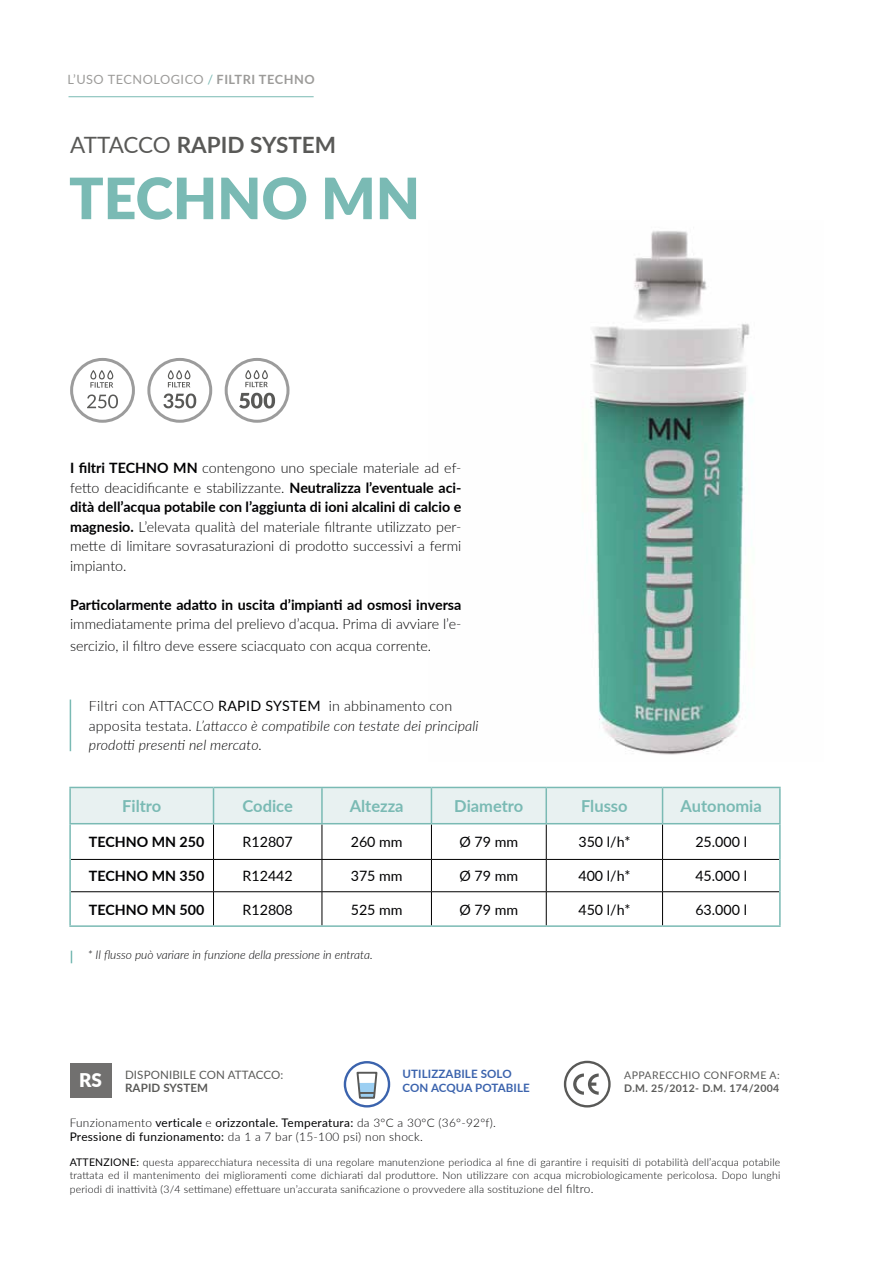
<style>
.page{position:relative;width:893px;height:1263px;background:#fff}
.page>*{position:absolute;margin:0;border:0;box-sizing:border-box;transform-origin:0 0}
.t1{font:900 57px "Lato";color:#7abab4}
.t2{font:700 22.5px "Lato";color:#595957}
.t3{font:900 18.9px "Lato";color:#fff}
.t4{font:700 16.5px "Lato";color:#7abab4}
.t5{font:300 14.25px/19.5px "Lato";color:#020203;text-align:justify}
.t6{font:italic 300 14.25px/19.5px "Lato";letter-spacing:.01em;color:#020203}
.t7{font:14.25px "Lato";color:#020203}
.t8{font:700 14.25px "Lato";color:#020203}
.t9{font:12.75px "Lato";letter-spacing:.04em;color:#9c9b99}
.t10{font:italic 300 12px "Lato";color:#020203}
.t11{font:300 11.85px/14.2px "Lato";letter-spacing:.025em;color:#020203}
.t12{font:700 11.55px/13.5px "Lato";letter-spacing:.01em;color:#3b63ad}
.t13{font:11.55px "Lato";letter-spacing:.01em;color:#595957}
.t14{font:700 11.55px "Lato";letter-spacing:.01em;color:#595957}
.t15{font:300 10.5px/12.6px "Lato";letter-spacing:.02em;color:#020203}
.t16{font:700 10.5px "Lato";letter-spacing:.035em;color:#595957}
.t17{font:10.5px "Lato";letter-spacing:.04em;color:#595957}
.s1{color:#7abab4}
.s2{font-weight:700}
.s3{font-weight:400}
.s4{font-style:normal}
.s5{font-weight:400;font-style:normal}
.s6{font-size:11.85px}
</style>
<div class="page">
<img style="left:590px;top:231px;width:163px;height:524px">
<div style="left:71px;top:788px;width:708px;height:35px;background:#e8f1f1"></div>
<hr style="left:213px;top:824px;width:1px;height:35px;background:#000">
<hr style="left:322px;top:824px;width:1px;height:35px;background:#000">
<hr style="left:431px;top:824px;width:1px;height:35px;background:#000">
<hr style="left:546px;top:824px;width:1px;height:35px;background:#000">
<hr style="left:662px;top:824px;width:1px;height:35px;background:#000">
<hr style="left:71px;top:859px;width:143px;height:1px;background:#000">
<hr style="left:214px;top:859px;width:108px;height:1px;background:#000">
<hr style="left:213px;top:860px;width:1px;height:31px;background:#000">
<hr style="left:322px;top:859px;width:109px;height:1px;background:#000">
<hr style="left:322px;top:860px;width:1px;height:31px;background:#000">
<hr style="left:431px;top:859px;width:115px;height:1px;background:#000">
<hr style="left:431px;top:860px;width:1px;height:31px;background:#000">
<hr style="left:546px;top:859px;width:117px;height:1px;background:#000">
<hr style="left:546px;top:860px;width:1px;height:31px;background:#000">
<hr style="left:663px;top:859px;width:116px;height:1px;background:#000">
<hr style="left:662px;top:860px;width:1px;height:31px;background:#000">
<hr style="left:71px;top:891px;width:143px;height:1px;background:#000">
<hr style="left:214px;top:891px;width:108px;height:1px;background:#000">
<hr style="left:213px;top:892px;width:1px;height:33px;background:#000">
<hr style="left:322px;top:891px;width:109px;height:1px;background:#000">
<hr style="left:322px;top:892px;width:1px;height:33px;background:#000">
<hr style="left:431px;top:891px;width:115px;height:1px;background:#000">
<hr style="left:431px;top:892px;width:1px;height:33px;background:#000">
<hr style="left:546px;top:891px;width:117px;height:1px;background:#000">
<hr style="left:546px;top:892px;width:1px;height:33px;background:#000">
<hr style="left:663px;top:891px;width:116px;height:1px;background:#000">
<hr style="left:662px;top:892px;width:1px;height:33px;background:#000">
<hr style="left:69px;top:824px;width:2px;height:35px;background:#7abab4">
<hr style="left:779px;top:824px;width:2px;height:35px;background:#7abab4">
<hr style="left:69px;top:859px;width:2px;height:33px;background:#7abab4">
<hr style="left:779px;top:859px;width:2px;height:33px;background:#7abab4">
<hr style="left:69px;top:892px;width:2px;height:33px;background:#7abab4">
<hr style="left:779px;top:892px;width:2px;height:33px;background:#7abab4">
<hr style="left:69px;top:925px;width:145px;height:2px;background:#7abab4">
<hr style="left:214px;top:925px;width:108px;height:2px;background:#7abab4">
<hr style="left:322px;top:925px;width:109px;height:2px;background:#7abab4">
<hr style="left:431px;top:925px;width:115px;height:2px;background:#7abab4">
<hr style="left:546px;top:925px;width:117px;height:2px;background:#7abab4">
<hr style="left:663px;top:925px;width:118px;height:2px;background:#7abab4">
<hr style="left:69px;top:787px;width:145px;height:1px;background:#7abab4">
<hr style="left:69px;top:788px;width:2px;height:35px;background:#7abab4">
<hr style="left:214px;top:787px;width:108px;height:1px;background:#7abab4">
<hr style="left:213px;top:788px;width:1px;height:35px;background:#7abab4">
<hr style="left:322px;top:787px;width:109px;height:1px;background:#7abab4">
<hr style="left:321px;top:788px;width:2px;height:35px;background:#7abab4">
<hr style="left:431px;top:787px;width:115px;height:1px;background:#7abab4">
<hr style="left:431px;top:788px;width:1px;height:35px;background:#7abab4">
<hr style="left:546px;top:787px;width:117px;height:1px;background:#7abab4">
<hr style="left:545px;top:788px;width:2px;height:35px;background:#7abab4">
<hr style="left:663px;top:787px;width:118px;height:1px;background:#7abab4">
<hr style="left:662px;top:788px;width:1px;height:35px;background:#7abab4">
<hr style="left:779px;top:788px;width:2px;height:35px;background:#7abab4">
<hr style="left:69px;top:823px;width:145px;height:1px;background:#7abab4">
<hr style="left:214px;top:823px;width:108px;height:1px;background:#7abab4">
<hr style="left:322px;top:823px;width:109px;height:1px;background:#7abab4">
<hr style="left:431px;top:823px;width:115px;height:1px;background:#7abab4">
<hr style="left:546px;top:823px;width:117px;height:1px;background:#7abab4">
<hr style="left:663px;top:823px;width:118px;height:1px;background:#7abab4">
<hr style="left:69px;top:96px;width:245px;height:1px;background:#7abab4">
<svg style="left:573px;top:1073px;width:26px;height:22px"></svg>
<div style="left:564px;top:1061px;width:47px;height:46px;border:2px solid #595957;border-radius:50%"></div>
<svg style="left:356px;top:1071px;width:22px;height:28px"></svg>
<div style="left:344px;top:1061px;width:46px;height:46px;border:2px solid #3b63ad;border-radius:50%"></div>
<div style="left:70px;top:1063px;width:42px;height:34px;background:#71706f"></div>
<hr style="left:70px;top:699px;width:1px;height:52px;background:#7abab4">
<svg style="left:71px;top:951px;width:1px;height:12px"></svg>
<svg style="left:245px;top:370px;width:23px;height:17px"></svg>
<svg style="left:239px;top:393px;width:36px;height:15px"></svg>
<div style="left:225px;top:358px;width:64px;height:65px;border:3px solid #9c9c9c;border-radius:50%"></div>
<svg style="left:168px;top:370px;width:22px;height:17px"></svg>
<svg style="left:163px;top:393px;width:33px;height:15px"></svg>
<div style="left:147px;top:358px;width:65px;height:65px;border:3px solid #9c9c9c;border-radius:50%"></div>
<svg style="left:90px;top:370px;width:23px;height:18px"></svg>
<svg style="left:87px;top:394px;width:31px;height:14px"></svg>
<div style="left:70px;top:358px;width:65px;height:65px;border:3px solid #9c9c9c;border-radius:50%"></div>
<p class="t9" style="left:67px;top:71px;width:249px">L’USO TECNOLOGICO <span class="s1">/</span> <span class="s2">FILTRI TECHNO</span></p>
<h2 class="t2" style="left:70px;top:128px;width:267px"><span class="s3">ATTACCO</span> RAPID SYSTEM</h2>
<h1 class="t1" style="left:69px;top:155px;width:353px">TECHNO MN</h1>
<p class="t5" style="left:70px;top:458px;width:393px"><span class="s2">I filtri TECHNO MN</span> contengono uno speciale materiale ad ef&shy;fetto deacidificante e stabilizzante. <span class="s2">Neutralizza l’eventuale aci&shy;dità dell’acqua potabile con l’aggiunta di ioni alcalini di calcio e magnesio.</span> L’elevata qualità del materiale filtrante utilizzato per&shy;mette di limitare sovrasaturazioni di prodotto successivi a fermi impianto.</p>
<p class="t8" style="left:70px;top:594px;width:393px">Particolarmente adatto in uscita d’impianti ad osmosi inversa</p>
<p class="t5" style="left:70px;top:613px;width:393px;line-height:21.6px">immediatamente prima del prelievo d’acqua. Prima di avviare l’e&shy;sercizio, il filtro deve essere sciacquato con acqua corrente.</p>
<p class="t6" style="left:89px;top:696px;width:391px"><span class="s4">Filtri con ATTACCO</span> <span class="s5">RAPID SYSTEM</span> <span class="s4">in abbinamento con apposita testata.</span> L’attacco è compatibile con testate dei principali prodotti presenti nel mercato.</p>
<p class="t4" style="left:122px;top:794px;width:41px">Filtro</p>
<p class="t4" style="left:243px;top:794px;width:52px">Codice</p>
<p class="t4" style="left:350px;top:794px;width:55px">Altezza</p>
<p class="t4" style="left:454px;top:794px;width:71px">Diametro</p>
<p class="t4" style="left:581px;top:794px;width:48px">Flusso</p>
<p class="t4" style="left:681px;top:794px;width:83px">Autonomia</p>
<p class="t8" style="left:89px;top:832px;width:117px">TECHNO MN 250</p>
<p class="t7" style="left:243px;top:832px;width:52px">R12807</p>
<p class="t7" style="left:351px;top:832px;width:53px">260 mm</p>
<p class="t7" style="left:459px;top:832px;width:60px">Ø 79 mm</p>
<p class="t7" style="left:578px;top:832px;width:53px">350 l/h*</p>
<p class="t7" style="left:695px;top:832px;width:53px">25.000 l</p>
<p class="t8" style="left:89px;top:866px;width:117px">TECHNO MN 350</p>
<p class="t7" style="left:243px;top:866px;width:52px">R12442</p>
<p class="t7" style="left:351px;top:866px;width:53px">375 mm</p>
<p class="t7" style="left:459px;top:866px;width:60px">Ø 79 mm</p>
<p class="t7" style="left:578px;top:866px;width:53px">400 l/h*</p>
<p class="t7" style="left:695px;top:866px;width:53px">45.000 l</p>
<p class="t8" style="left:89px;top:899px;width:117px">TECHNO MN 500</p>
<p class="t7" style="left:243px;top:899px;width:52px">R12808</p>
<p class="t7" style="left:351px;top:899px;width:53px">525 mm</p>
<p class="t7" style="left:459px;top:899px;width:60px">Ø 79 mm</p>
<p class="t7" style="left:578px;top:899px;width:53px">450 l/h*</p>
<p class="t7" style="left:695px;top:899px;width:53px">63.000 l</p>
<p class="t10" style="left:88px;top:946px;width:286px">* Il flusso può variare in funzione della pressione in entrata.</p>
<h3 class="t3" style="left:79px;top:1065px;width:24px">RS</h3>
<p class="t13" style="left:125px;top:1066px;width:160px">DISPONIBILE CON ATTACCO:</p>
<p class="t14" style="left:125px;top:1079px;width:85px">RAPID SYSTEM</p>
<p class="t12" style="left:402px;top:1066px;width:129px">UTILIZZABILE SOLO<br>CON ACQUA POTABILE</p>
<p class="t17" style="left:624px;top:1067px;width:157px">APPARECCHIO CONFORME A:</p>
<p class="t16" style="left:624px;top:1081px;width:157px">D.M. 25/2012- D.M. 174/2004</p>
<p class="t11" style="left:70px;top:1115px;width:428px">Funzionamento <span class="s3">verticale</span> e <span class="s3">orizzontale. Temperatura:</span> da 3°C a 30°C (36°-92°f).<br><span class="s3">Pressione di funzionamento:</span> da 1 a 7 bar (15-100 psi) non shock.</p>
<p class="t15" style="left:70px;top:1156px;width:712px"><span class="s3">ATTENZIONE:</span> questa apparecchiatura necessita di una regolare manutenzione periodica al fine di garantire i requisiti di potabilità dell’acqua potabile trattata ed il mantenimento dei miglioramenti come dichiarati dal produttore. Non utilizzare con acqua microbiologicamente pericolosa. Dopo lunghi</p>
<p class="t15" style="left:70px;top:1183px;width:525px">periodi di inattività (3/4 settimane) effettuare un’accurata sanificazione o provvedere alla sostituzione d<span class="s6">el filtro.</span></p>
</div>
